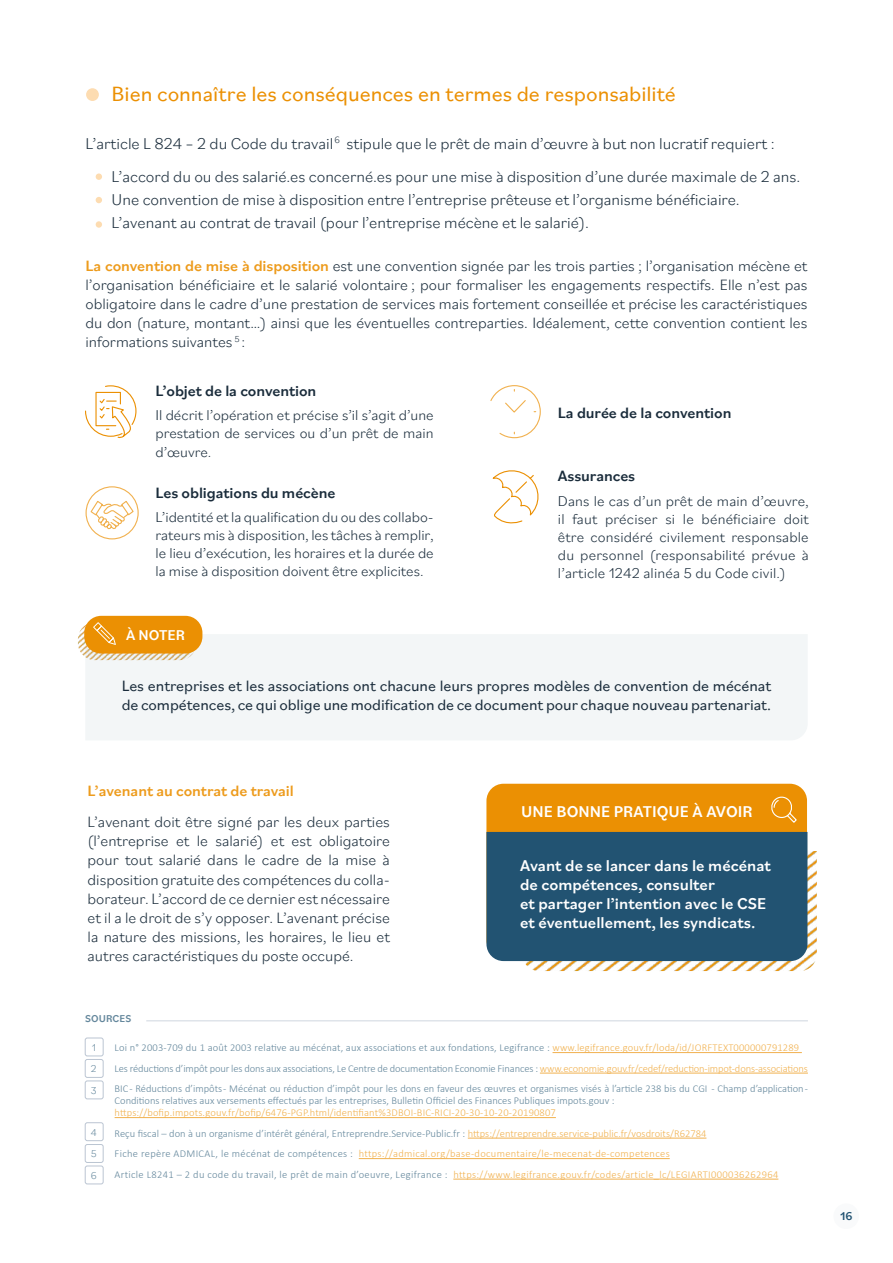
<style>
.page{position:relative;width:893px;height:1263px;background:#fff}
.page>*{position:absolute;margin:0;border:0;box-sizing:border-box;transform-origin:0 0}
.t1{font:21.75px "Bilo";letter-spacing:-.005em;color:#eb9003}
.t2{font:300 16.5px/23.2px "Bilo";color:#1a2c3b}
.t3{font:500 16.5px/19px "Bilo";color:#fff}
.t4{font:300 15.75px/19px "Bilo";color:#1a2c3b;text-align:justify}
.t5{font:15.75px/19.5px "Bilo";letter-spacing:-.005em;color:#1a2c3b}
.t6{font:500 15.75px "Bilo";letter-spacing:-.005em;color:#1a2c3b}
.t7{font:500 15.75px "Bilo";letter-spacing:-.005em;color:#ed9b1c}
.t8{font:300 15px/18px "Bilo";color:#1a2c3b;text-align:justify}
.t9{font:500 15px "Bilo";color:#fff}
.t10{font:500 12px "Bilo";color:#225372}
.t11{font:300 10.5px/20.5px "Calibri";color:#64879c}
.t12{font:300 10.5px/20.5px "Calibri";letter-spacing:.02em;color:#f1b14f}
.t13{font:500 10.5px "Bilo";letter-spacing:.01em;color:#64879c}
.t14{font:300 10.5px/21.5px "Bilo";color:#64879c;text-align:justify}
.s1{font-weight:500;color:#ed9b1c}
.s2{color:#f1b14f}
.s3{color:#64879c}
</style>
<div class="page">
<div style="left:833px;top:1203px;width:26px;height:26px;background:#f9fafb;border-radius:50%"></div>
<div style="left:86px;top:88px;width:13px;height:13px;background:#fddcb1;border-radius:50%"></div>
<div style="left:96px;top:173px;width:6px;height:7px;background:#fddcb1;border-radius:50%"></div>
<svg style="left:96px;top:197px;width:6px;height:6px"></svg>
<div style="left:96px;top:221px;width:6px;height:7px;background:#fddcb1;border-radius:50%"></div>
<hr style="left:146px;top:1020px;width:662px;height:1px;background:#cfd6df">
<hr style="left:552px;top:1052px;width:250px;height:1px;background:#f1b14f">
<hr style="left:540px;top:1073px;width:268px;height:1px;background:#f1b14f">
<hr style="left:115px;top:1117px;width:441px;height:1px;background:#f1b14f">
<hr style="left:468px;top:1138px;width:238px;height:1px;background:#f1b14f">
<hr style="left:359px;top:1158px;width:311px;height:1px;background:#f1b14f">
<hr style="left:453px;top:1179px;width:325px;height:1px;background:#f1b14f">
<div style="left:85px;top:1037px;width:19px;height:19px;border:1px solid #bbc5d2;border-radius:2px"></div>
<div style="left:85px;top:1059px;width:19px;height:19px;border:1px solid #bbc5d2;border-radius:2px"></div>
<div style="left:85px;top:1080px;width:19px;height:19px;border:1px solid #bbc5d2;border-radius:2px"></div>
<div style="left:85px;top:1122px;width:19px;height:19px;border:1px solid #bbc5d2;border-radius:2px"></div>
<div style="left:85px;top:1144px;width:19px;height:19px;border:1px solid #bbc5d2;border-radius:2px"></div>
<div style="left:85px;top:1165px;width:19px;height:19px;border:1px solid #bbc5d2;border-radius:2px"></div>
<svg style="left:90px;top:500px;width:45px;height:30px"></svg>
<div style="left:86px;top:486px;width:53px;height:53px;border:1px solid #f1b14f;border-radius:50%"></div>
<svg style="left:85px;top:385px;width:52px;height:54px"></svg>
<svg style="left:490px;top:385px;width:51px;height:54px"></svg>
<svg style="left:492px;top:470px;width:47px;height:54px"></svg>
<div style="left:86px;top:634px;width:721px;height:106px;background:#f3f6f7"></div>
<img style="left:78px;top:622px;width:118px;height:38px">
<div style="left:84px;top:616px;width:118px;height:37px;background:#eb9003;border-radius:17px"></div>
<svg style="left:93px;top:622px;width:23px;height:23px"></svg>
<div style="left:486px;top:784px;width:321px;height:173px;background:#eb9003;border-radius:17px"></div>
<svg style="left:486px;top:832px;width:331px;height:139px;background:#37627c"></svg>
<svg style="left:771px;top:796px;width:26px;height:27px"></svg>
<h1 class="t1" style="left:112px;top:79px;width:566px">Bien connaître les conséquences en termes de responsabilité</h1>
<p class="t2" style="left:85px;top:130px;width:691px">L’article L 824 – 2 du Code du travail<sup>6</sup> stipule que le prêt de main d’œuvre à but non lucratif requiert :</p>
<p class="t2" style="left:112px;top:163px;width:690px">L’accord du ou des salarié.es concerné.es pour une mise à disposition d’une durée maximale de 2 ans.<br>Une convention de mise à disposition entre l’entreprise prêteuse et l’organisme bénéficiaire.<br>L’avenant au contrat de travail (pour l’entreprise mécène et le salarié).</p>
<p class="t4" style="left:85px;top:255px;width:723px"><span class="s1">La convention de mise à disposition</span> est une convention signée par les trois parties ; l’organisation mécène et l’organisation bénéficiaire et le salarié volontaire ; pour formaliser les engagements respectifs. Elle n’est pas obligatoire dans le cadre d’une prestation de services mais fortement conseillée et précise les caractéristiques du don (nature, montant…) ainsi que les éventuelles contreparties. Idéalement, cette convention contient les informations suivantes <sup>5</sup> :</p>
<p class="t6" style="left:156px;top:380px;width:162px">L’objet de la convention</p>
<p class="t8" style="left:156px;top:405px;width:280px;line-height:18.6px">Il décrit l’opération et précise s’il s’agit d’une prestation de services ou d’un prêt de main d’œuvre.</p>
<p class="t6" style="left:156px;top:482px;width:182px">Les obligations du mécène</p>
<p class="t8" style="left:156px;top:507px;width:280px">L’identité et la qualification du ou des collabo&shy;rateurs mis à disposition, les tâches à remplir, le lieu d’exécution, les horaires et la durée de la mise à disposition doivent être explicites.</p>
<p class="t6" style="left:558px;top:402px;width:175px">La durée de la convention</p>
<p class="t6" style="left:558px;top:465px;width:79px">Assurances</p>
<p class="t8" style="left:558px;top:491px;width:252px">Dans le cas d’un prêt de main d’œuvre, il faut préciser si le bénéficiaire doit être considéré civilement responsable du personnel (responsabilité prévue à l’article 1242 alinéa 5 du Code civil.)</p>
<p class="t9" style="left:126px;top:625px;width:61px">À NOTER</p>
<p class="t5" style="left:122px;top:675px;width:651px">Les entreprises et les associations ont chacune leurs propres modèles de convention de mécénat de compétences, ce qui oblige une modification de ce document pour chaque nouveau partenariat.</p>
<p class="t7" style="left:88px;top:779px;width:208px">L’avenant au contrat de travail</p>
<p class="t4" style="left:88px;top:811px;width:304px">L’avenant doit être signé par les deux parties (l’entreprise et le salarié) et est obligatoire pour tout salarié dans le cadre de la mise à disposition gratuite des compétences du colla&shy;borateur. L’accord de ce dernier est nécessaire et il a le droit de s’y opposer. L’avenant précise la nature des missions, les horaires, le lieu et autres caractéristiques du poste occupé.</p>
<p class="t3" style="left:521px;top:801px;width:233px">UNE BONNE PRATIQUE À AVOIR</p>
<p class="t3" style="left:520px;top:855px;width:252px">Avant de se lancer dans le mécénat de compétences, consulter<br>et partager l’intention avec le CSE et éventuellement, les syndicats.</p>
<p class="t13" style="left:85px;top:1011px;width:48px">SOURCES</p>
<p class="t11" style="left:115px;top:1037px;width:695px">Loi n° 2003-709 du 1 août 2003 relative au mécénat, aux associations et aux fondations, Legifrance : <span class="s2">www.legifrance.gouv.fr/loda/id/JORFTEXT000000791289<br></span>Les réductions d’impôt pour les dons aux associations, Le Centre de documentation Economie Finances : <span class="s2">www.economie.gouv.fr/cedef/reduction-impot-dons-associations<br></span>BIC - Réductions d’impôts - Mécénat ou réduction d’impôt pour les dons en faveur des œuvres et organismes visés à l’article 238 bis du CGI - Champ d’application -</p>
<p class="t11" style="left:115px;top:1090px;width:501px">Conditions relatives aux versements effectués par les entreprises, Bulletin Officiel des Finances Publiques impots.gouv :</p>
<p class="t12" style="left:115px;top:1102px;width:665px">https://bofip.impots.gouv.fr/bofip/6476-PGP.html/identifiant%3DBOI-BIC-RICI-20-30-10-20-20190807<br><span class="s3">Reçu fiscal – don à un organisme d’intérêt général, Entreprendre.Service-Public.fr :</span> https://entreprendre.service-public.fr/vosdroits/R62784<br><span class="s3">Fiche repère ADMICAL, le mécénat de compétences :</span> https://admical.org/base-documentaire/le-mecenat-de-competences<br><span class="s3">Article L8241 – 2 du code du travail, le prêt de main d’oeuvre, Legifrance :</span> https://www.legifrance.gouv.fr/codes/article_lc/LEGIARTI000036262964</p>
<p class="t14" style="left:91px;top:1036px;width:7px">1<br>2<br>3</p>
<p class="t14" style="left:91px;top:1121px;width:7px">4<br>5<br>6</p>
<p class="t10" style="left:840px;top:1208px;width:14px">16</p>
</div>
